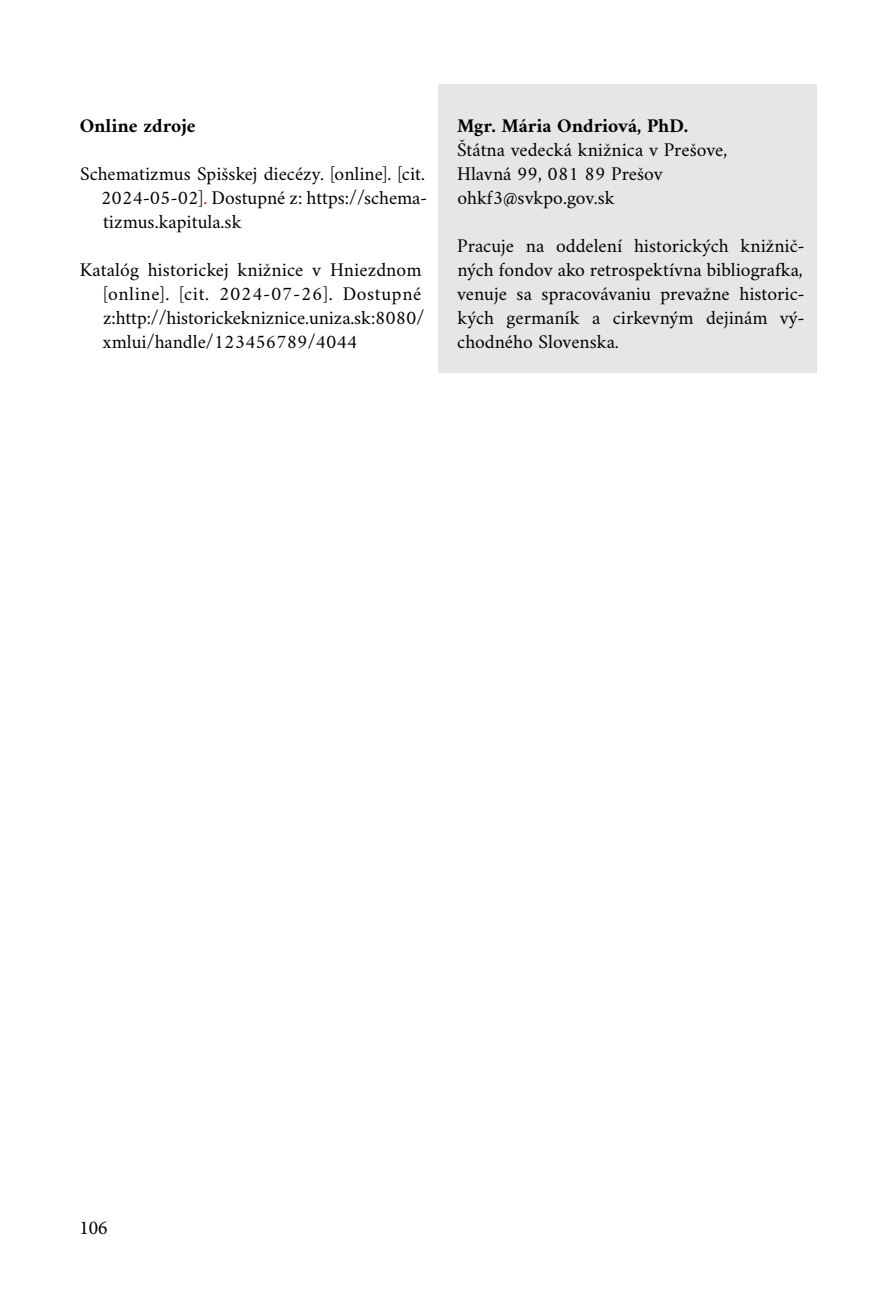
<style>
.page{position:relative;width:885px;height:1304px;background:#fff}
.page>*{position:absolute;margin:0;border:0;box-sizing:border-box;transform-origin:0 0}
.t1{font:19.6px/24px "Amiri";color:#000;text-align:justify}
.t2{font:700 19.6px "Amiri";color:#000}
.t3{font:19.6px "Minion Pro";color:#000}
.s1{color:#f00}
</style>
<div class="page">
<div style="left:438px;top:84px;width:379px;height:288px;background:#e6e6e6"></div>
<p class="t2" style="left:80px;top:114px;width:117px">Online zdroje</p>
<p class="t1" style="left:101px;top:161px;width:328px;text-indent:-21px">Schematizmus Spišskej diecézy. [online]. [cit.<br>2024-05-02]<span class="s1">.</span> Dostupné z: https://schema&shy;tizmus.kapitula.sk</p>
<p class="t1" style="left:103px;top:257px;width:323px;text-align:left;text-indent:-23px">Katalóg historickej knižnice v Hniezdnom [online]. [cit. 2024-07-26]. Dostupné z:http://historickekniznice.uniza.sk:8080/ xmlui/handle/123456789/4044</p>
<p class="t2" style="left:457px;top:114px;width:232px">Mgr. Mária Ondriová, PhD.</p>
<p class="t1" style="left:457px;top:137px;width:271px;text-align:left">Štátna vedecká knižnica v Prešove,<br>Hlavná 99, 081 89 Prešov ohkf3@svkpo.gov.sk</p>
<p class="t1" style="left:457px;top:233px;width:349px">Pracuje na oddelení historických knižnič&shy;ných fondov ako retrospektívna bibliografka, venuje sa spracovávaniu prevažne historic&shy;kých germaník a cirkevným dejinám vý&shy;chodného Slovenska.</p>
<p class="t3" style="left:79px;top:1216px;width:30px">106</p>
</div>
